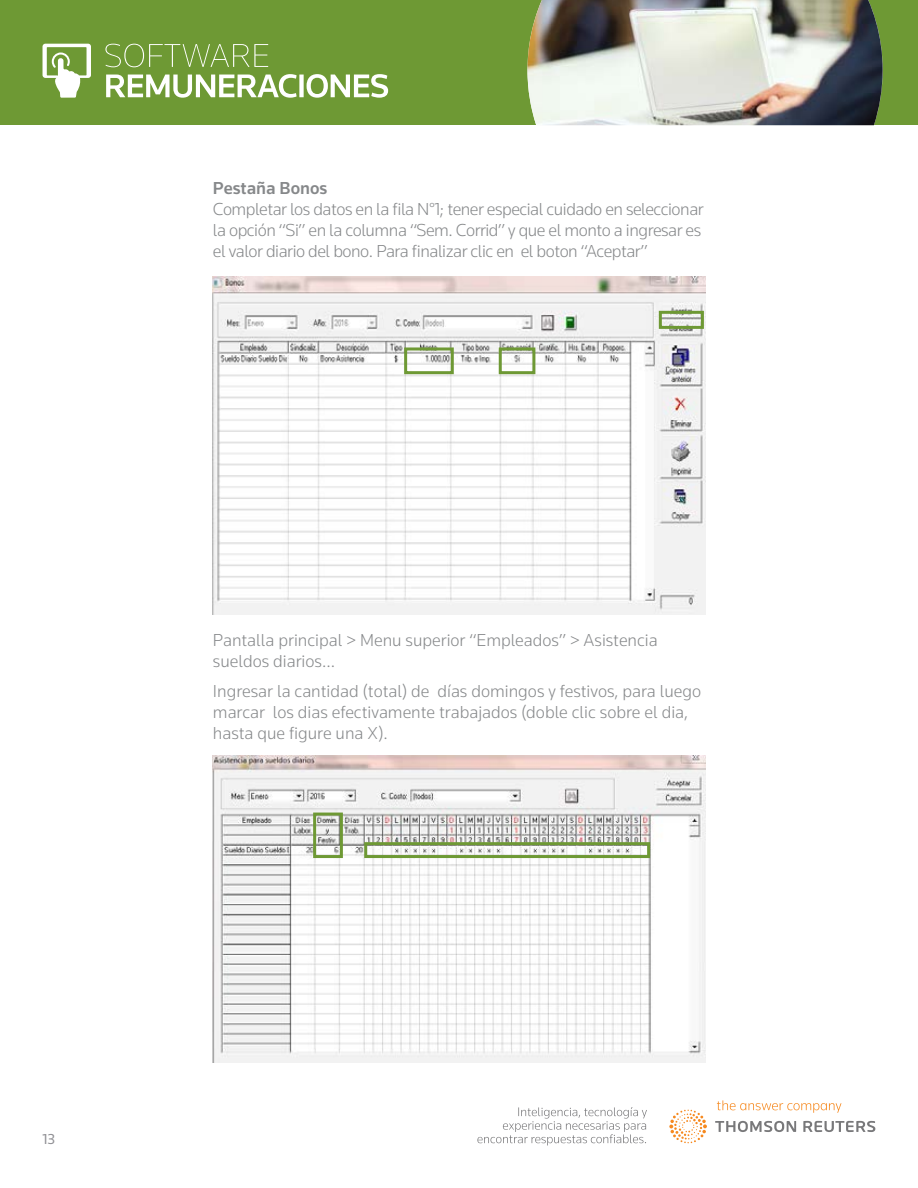
<style>
.page{position:relative;width:918px;height:1188px;background:#fff}
.page>*{position:absolute;margin:0;border:0;box-sizing:border-box;transform-origin:0 0}
.t1{font:300 18px/21px "Knowledge";letter-spacing:-.005em;color:#86888a}
.t2{font:300 18px/21px "Knowledge";letter-spacing:-.025em;color:#86888a}
.t3{font:500 18px "Knowledge";color:#86888a}
.t4{font:15px "Knowledge";color:#919195}
</style>
<div class="page">
<div style="left:0;top:0;width:918px;height:125px;background:#6e9934"></div>
<img style="left:527px;top:0;width:356px;height:125px">
<svg style="left:669px;top:1110px;width:38px;height:33px"></svg>
<svg style="left:715px;top:1121px;width:160px;height:11px"></svg>
<svg style="left:717px;top:1100px;width:124px;height:13px"></svg>
<svg style="left:477px;top:1107px;width:170px;height:38px"></svg>
<svg style="left:106px;top:74px;width:282px;height:24px"></svg>
<svg style="left:105px;top:44px;width:163px;height:23px"></svg>
<svg style="left:43px;top:44px;width:48px;height:54px"></svg>
<img style="left:213px;top:276px;width:492px;height:338px">
<div style="left:404px;top:347px;width:50px;height:27px;border:3px solid #6e9934"></div>
<div style="left:499px;top:347px;width:36px;height:27px;border:3px solid #6e9934"></div>
<div style="left:659px;top:311px;width:45px;height:18px;border:3px solid #6e9934"></div>
<img style="left:213px;top:755px;width:492px;height:308px">
<div style="left:364px;top:842px;width:286px;height:16px;border:3px solid #6e9934"></div>
<div style="left:313px;top:813px;width:30px;height:45px;border:3px solid #6e9934"></div>
<p class="t4" style="left:43px;top:1130px;width:14px">13</p>
<p class="t3" style="left:213px;top:177px;width:116px">Pestaña Bonos</p>
<p class="t2" style="left:213px;top:199px;width:492px">Completar los datos en la fila N°1; tener especial cuidado en seleccionar la opción “Si” en la columna “Sem. Corrid” y que el monto a ingresar es el valor diario del bono. Para finalizar clic en el boton “Aceptar”</p>
<p class="t1" style="left:213px;top:629px;width:446px">Pantalla principal &gt; Menu superior “Empleados” &gt; Asistencia sueldos diarios…</p>
<p class="t1" style="left:213px;top:680px;width:490px">Ingresar la cantidad (total) de días domingos y festivos, para luego marcar los dias efectivamente trabajados (doble clic sobre el dia, hasta que figure una X).</p>
</div>
